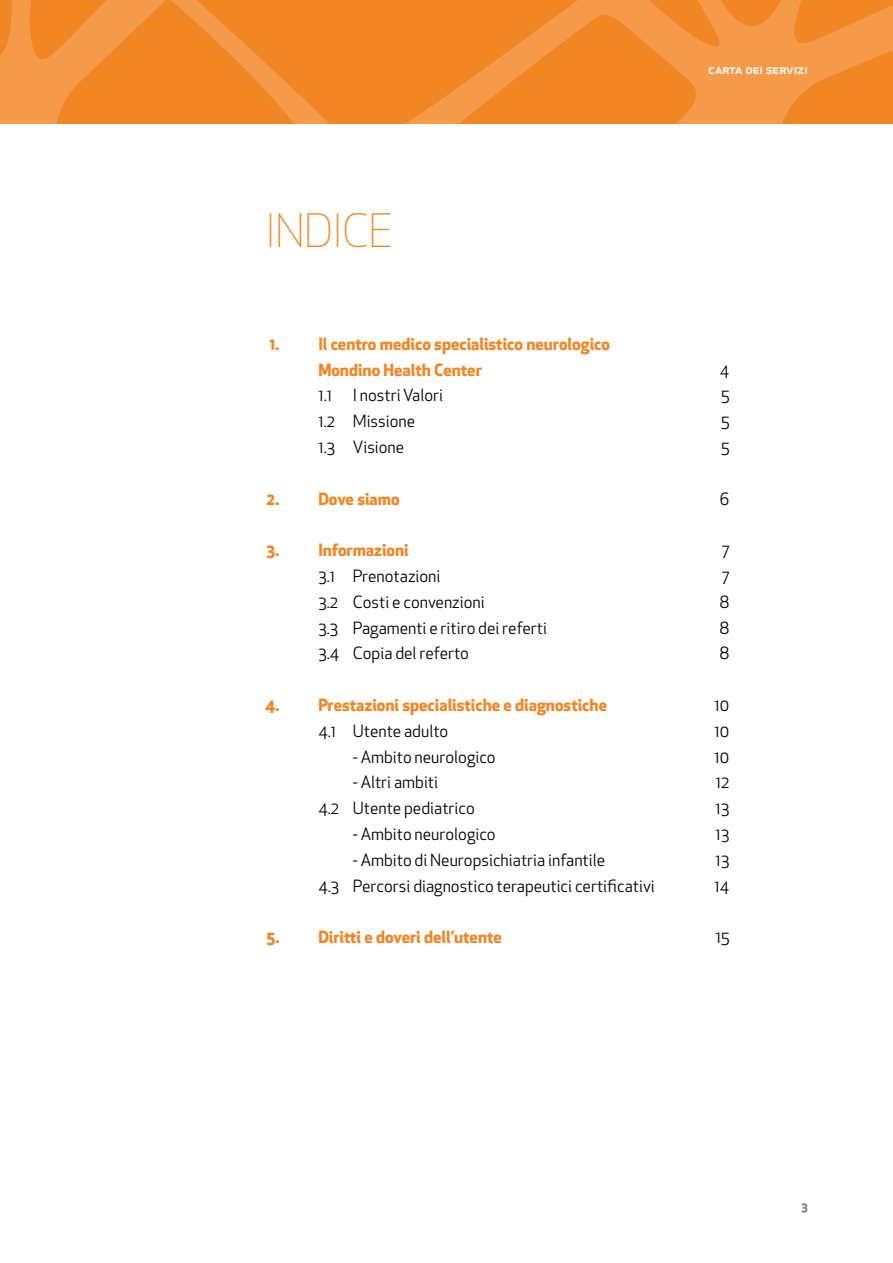
<style>
.page{position:relative;width:893px;height:1263px;background:#fff}
.page>*{position:absolute;margin:0;border:0;box-sizing:border-box;transform-origin:0 0}
.t1{font:300 45px "Apex New";color:#f18625}
.t2{font:16.5px "Apex New";color:#000}
.t3{font:700 16.5px/25.8px "Apex New";color:#f18625}
.t4{font:500 13.5px "Apex New";color:#fff}
.t5{font:800 12px "Apex New";color:#898c8a}
</style>
<div class="page">
<svg style="left:171px;top:0;width:722px;height:124px;background:#f18c30"></svg>
<svg style="left:0;top:0;width:171px;height:124px;background:#f28e35"></svg>
<h1 class="t1" style="left:266px;top:203px;width:129px">INDICE</h1>
<p class="t3" style="left:318px;top:330px;width:293px;text-indent:-49px">1. Il centro medico specialistico neurologico<br>Mondino Health Center</p>
<p class="t4" style="left:708px;top:60px;width:101px">carta dei servizi</p>
<p class="t2" style="left:720px;top:359px;width:11px">4</p>
<p class="t2" style="left:318px;top:385px;width:126px">1.1 I nostri Valori</p>
<p class="t2" style="left:721px;top:385px;width:10px">5</p>
<p class="t2" style="left:318px;top:411px;width:98px">1.2 Missione</p>
<p class="t2" style="left:721px;top:411px;width:10px">5</p>
<p class="t2" style="left:318px;top:437px;width:87px">1.3 Visione</p>
<p class="t2" style="left:721px;top:437px;width:10px">5</p>
<p class="t3" style="left:266px;top:485px;width:135px">2. Dove siamo</p>
<p class="t2" style="left:720px;top:488px;width:11px">6</p>
<p class="t3" style="left:267px;top:536px;width:144px">3. Informazioni</p>
<p class="t2" style="left:722px;top:540px;width:9px">7</p>
<p class="t2" style="left:318px;top:565px;width:124px">3.1 Prenotazioni</p>
<p class="t2" style="left:722px;top:565px;width:9px">7</p>
<p class="t2" style="left:318px;top:591px;width:168px">3.2 Costi e convenzioni</p>
<p class="t2" style="left:720px;top:591px;width:11px">8</p>
<p class="t2" style="left:318px;top:617px;width:230px">3.3 Pagamenti e ritiro dei referti</p>
<p class="t2" style="left:720px;top:617px;width:11px">8</p>
<p class="t2" style="left:318px;top:643px;width:152px">3.4 Copia del referto</p>
<p class="t2" style="left:720px;top:643px;width:11px">8</p>
<p class="t3" style="left:265px;top:691px;width:344px">4. Prestazioni specialistiche e diagnostiche</p>
<p class="t2" style="left:714px;top:695px;width:16px">10</p>
<p class="t2" style="left:318px;top:720px;width:131px">4.1 Utente adulto</p>
<p class="t2" style="left:714px;top:720px;width:16px">10</p>
<p class="t2" style="left:353px;top:746px;width:144px">- Ambito neurologico</p>
<p class="t2" style="left:714px;top:746px;width:16px">10</p>
<p class="t2" style="left:353px;top:772px;width:87px">- Altri ambiti</p>
<p class="t2" style="left:716px;top:772px;width:15px">12</p>
<p class="t2" style="left:318px;top:798px;width:158px">4.2 Utente pediatrico</p>
<p class="t2" style="left:716px;top:798px;width:15px">13</p>
<p class="t2" style="left:353px;top:824px;width:144px">- Ambito neurologico</p>
<p class="t2" style="left:716px;top:824px;width:15px">13</p>
<p class="t2" style="left:353px;top:849px;width:254px">- Ambito di Neuropsichiatria infantile</p>
<p class="t2" style="left:716px;top:849px;width:15px">13</p>
<p class="t2" style="left:318px;top:875px;width:338px">4.3 Percorsi diagnostico terapeutici certificativi</p>
<p class="t2" style="left:714px;top:875px;width:16px">14</p>
<p class="t3" style="left:266px;top:923px;width:237px">5. Diritti e doveri dell’utente</p>
<p class="t2" style="left:716px;top:927px;width:15px">15</p>
<p class="t5" style="left:801px;top:1198px;width:8px">3</p>
</div>
